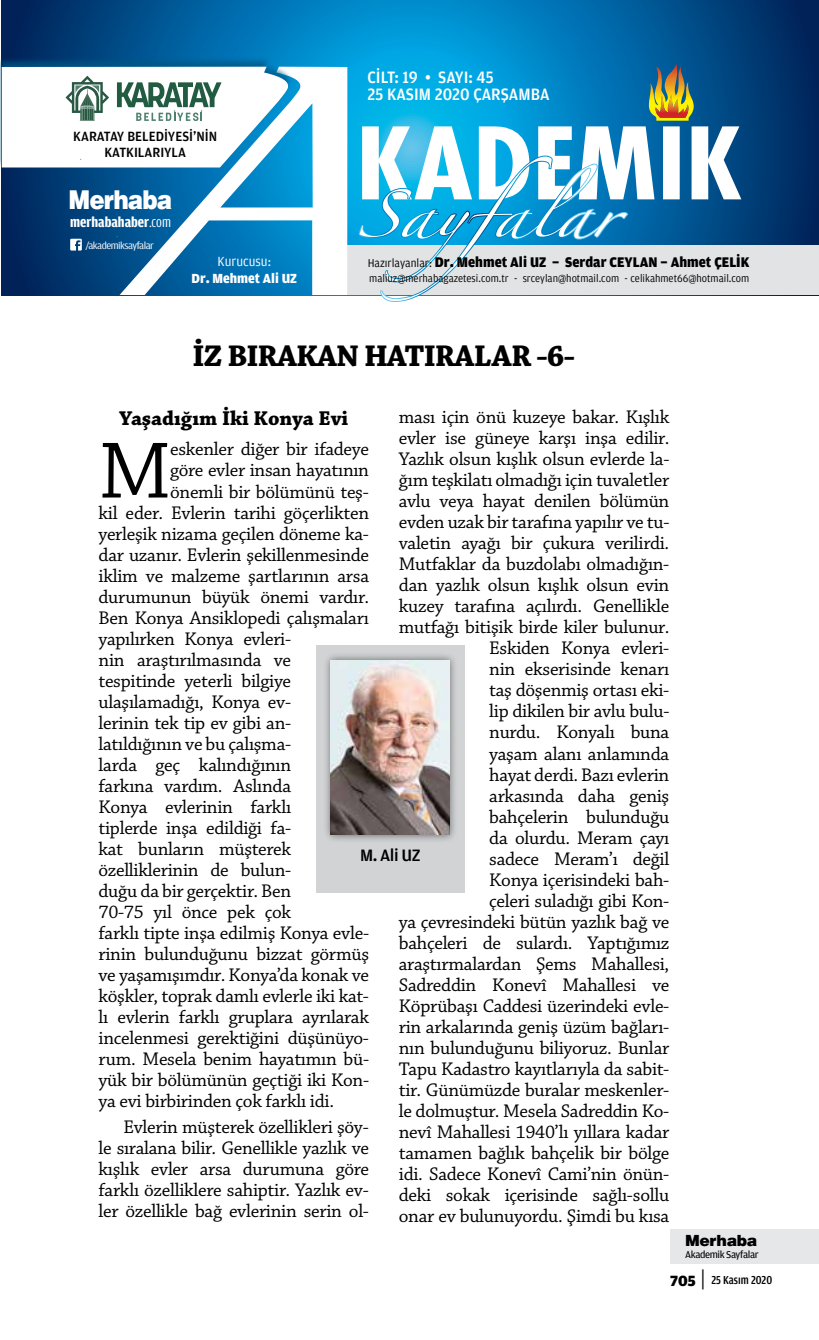
<style>
.page{position:relative;width:819px;height:1340px;background:#fff}
.page>*{position:absolute;margin:0;border:0;box-sizing:border-box;transform-origin:0 0}
.t1{font:83.83px "Chaparral Pro";color:#000}
.t2{font:42.7px "Zapfino";color:#fff;scale:1.2 1}
.t3{font:700 31.5px "Chaparral Pro";letter-spacing:-.025em;color:#000}
.t4{font:900 26.6px "Helvetica";letter-spacing:-.04em;color:#fff;scale:.87 1}
.t5{font:700 21px "Chaparral Pro";color:#000}
.t6{font:19.25px/21px "Chaparral Pro";letter-spacing:-.015em;color:#000;text-align:justify}
.t7{font:500 17.5px/17.5px "Toprak";color:#fff;scale:.93 1}
.t8{font:500 17.5px "Toprak";color:#000}
.t9{font:900 15.75px "Helvetica";letter-spacing:-.03em;color:#000}
.t10{font:700 15.05px "Toprak Comp";color:#fff;scale:1.2 1}
.t11{font:700 14.88px "Toprak";color:#000;scale:.95 1}
.t12{font:500 14.17px/16.3px "Toprak";color:#000;text-align:center;scale:.95 1}
.t13{font:700 14px "Toprak";color:#fff;scale:.95 1}
.t14{font:14px "Toprak";color:#fff;scale:.95 1}
.t15{font:500 12.25px "Toprak Cond";color:#000}
.t16{font:11.2px "Toprak";color:#000;scale:.95 1}
.t17{font:10.5px "Toprak Cond";letter-spacing:-.04em;color:#fff;scale:1.21 1}
.t18{font:10.5px "Toprak";letter-spacing:-.04em;color:#000}
.s1{font-weight:400}
.s2{font-weight:400;font-size:12.08px}
.s3{font-family:"Toprak";font-weight:700;font-size:15.75px}
.s4{font-family:"Toprak";font-weight:300;font-size:24.5px}
</style>
<div class="page">
<div style="left:670px;top:1229px;width:149px;height:35px;background:#e6e7e8"></div>
<div style="left:316px;top:645px;width:148px;height:247px;background:#d1d3d4"></div>
<div style="left:322px;top:652px;width:136px;height:191px;background:#000;opacity:.5"></div>
<img style="left:331px;top:660px;width:118px;height:174px">
<svg style="left:2px;top:0;width:817px;height:295px;background:#00538f"></svg>
<div style="left:316px;top:245px;width:503px;height:50px;background:#e2e3e4"></div>
<svg style="left:119px;top:66px;width:239px;height:230px"></svg>
<svg style="left:358px;top:63px;width:383px;height:239px"></svg>
<svg style="left:70px;top:239px;width:12px;height:11px"></svg>
<div style="left:0;top:56px;width:293px;height:112px;background:#005785;opacity:.75"></div>
<svg style="left:0;top:65px;width:297px;height:104px"></svg>
<p class="t12" style="left:73px;top:128px;width:153px">KARATAY BELEDİYESİ’NİN<br>KATKILARIYLA</p>
<h3 class="t4" style="left:68px;top:183px;width:121px">Merhaba</h3>
<p class="t10" style="left:70px;top:213px;width:86px">merhabahaber<span class="s1">.com</span></p>
<p class="t17" style="left:85px;top:239px;width:58px">/akademiksayfalar</p>
<p class="t14" style="left:217px;top:253px;width:58px">Kurucusu:</p>
<p class="t13" style="left:191px;top:271px;width:112px">Dr. Mehmet Ali UZ</p>
<p class="t7" style="left:367px;top:68px;width:197px">CİLT: 19 • SAYI: 45<br>25 KASIM 2020 ÇARŞAMBA</p>
<h2 class="t2" style="left:356px;top:196px;width:234px">Sayfalar</h2>
<p class="t11" style="left:368px;top:254px;width:403px"><span class="s2">Hazırlayanlar:</span> Dr. Mehmet Ali UZ - Serdar CEYLAN - Ahmet ÇELİK</p>
<p class="t16" style="left:369px;top:272px;width:401px">maliuz@merhabagazetesi.com.tr - srceylan@hotmail.com - celikahmet66@hotmail.com</p>
<h3 class="t3" style="left:193px;top:337px;width:384px">İZ BIRAKAN HATIRALAR -6-</h3>
<p class="t5" style="left:119px;top:405px;width:230px">Yaşadığım İki Konya Evi</p>
<h1 class="t1" style="left:98px;top:424px;width:74px">M</h1>
<p class="t6" style="left:170px;top:439px;width:200px">eskenler diğer bir ifadeye</p>
<p class="t6" style="left:399px;top:407px;width:272px;text-align:right">ması için önü kuzeye bakar. Kışlık evler ise güneye karşı inşa edilir.<br>Yazlık olsun kışlık olsun evlerde la&shy;ğım teşkilatı olmadığı için tuvaletler avlu veya hayat denilen bölümün evden uzak bir tarafına yapılır ve tu&shy;valetin ayağı bir çukura verilirdi.<br>Mutfaklar da buzdolabı olmadığın&shy;dan yazlık olsun kışlık olsun evin kuzey tarafına açılırdı. Genellikle mutfağı bitişik birde kiler bulunur.<br>Eskiden Konya evleri-<br>nin ekserisinde kenarı<br>taş döşenmiş ortası eki-<br>lip dikilen bir avlu bulu-<br>nurdu. Konyalı buna<br>yaşam alanı anlamında<br>hayat derdi. Bazı evlerin<br>arkasında daha geniş<br>bahçelerin bulunduğu<br>da olurdu. Meram çayı<br>sadece Meram’ı değil<br>Konya içerisindeki bah-<br>çeleri suladığı gibi Kon-<br>ya çevresindeki bütün yazlık bağ ve bahçeleri de sulardı. Yaptığımız araştırmalardan Şems Mahallesi,<br>Sadreddin Konevî Mahallesi ve<br>Köprübaşı Caddesi üzerindeki evle&shy;rin arkalarında geniş üzüm bağları&shy;nın bulunduğunu biliyoruz. Bunlar<br>Tapu Kadastro kayıtlarıyla da sabit&shy;tir. Günümüzde buralar meskenler&shy;le dolmuştur. Mesela Sadreddin Ko&shy;nevî Mahallesi 1940’lı yıllara kadar tamamen bağlık bahçelik bir bölge idi. Sadece Konevî Cami’nin önün&shy;deki sokak içerisinde sağlı-sollu onar ev bulunuyordu. Şimdi bu kısa</p>
<p class="t6" style="left:170px;top:460px;width:200px">göre evler insan hayatının</p>
<p class="t6" style="left:170px;top:481px;width:200px">önemli bir bölümünü teş-</p>
<p class="t6" style="left:98px;top:502px;width:272px">kil eder. Evlerin tarihi göçerlikten</p>
<p class="t6" style="left:98px;top:523px;width:272px">yerleşik nizama geçilen döneme ka-</p>
<p class="t6" style="left:98px;top:544px;width:272px">dar uzanır. Evlerin şekillenmesinde</p>
<p class="t6" style="left:98px;top:565px;width:272px">iklim ve malzeme şartlarının arsa</p>
<p class="t6" style="left:98px;top:586px;width:272px">durumunun büyük önemi vardır.</p>
<p class="t6" style="left:98px;top:607px;width:272px">Ben Konya Ansiklopedi çalışmaları</p>
<p class="t6" style="left:98px;top:628px;width:194px">yapılırken Konya evleri-</p>
<p class="t6" style="left:98px;top:649px;width:194px">nin araştırılmasında ve</p>
<p class="t6" style="left:98px;top:670px;width:194px">tespitinde yeterli bilgiye</p>
<p class="t6" style="left:98px;top:691px;width:194px">ulaşılamadığı, Konya ev-</p>
<p class="t6" style="left:98px;top:712px;width:194px">lerinin tek tip ev gibi an-</p>
<p class="t6" style="left:98px;top:733px;width:194px">latıldığının ve bu çalışma-</p>
<p class="t6" style="left:98px;top:754px;width:194px">larda geç kalındığının</p>
<p class="t6" style="left:98px;top:775px;width:194px">farkına vardım. Aslında</p>
<p class="t6" style="left:98px;top:796px;width:194px">Konya evlerinin farklı</p>
<p class="t6" style="left:98px;top:817px;width:194px">tiplerde inşa edildiği fa-</p>
<p class="t6" style="left:98px;top:838px;width:194px">kat bunların müşterek</p>
<p class="t6" style="left:98px;top:859px;width:194px">özelliklerinin de bulun-</p>
<p class="t6" style="left:98px;top:880px;width:194px">duğu da bir gerçektir. Ben</p>
<p class="t6" style="left:98px;top:901px;width:194px">70-75 yıl önce pek çok</p>
<p class="t6" style="left:98px;top:922px;width:272px">farklı tipte inşa edilmiş Konya evle-</p>
<p class="t6" style="left:98px;top:943px;width:272px">rinin bulunduğunu bizzat görmüş</p>
<p class="t6" style="left:98px;top:964px;width:272px">ve yaşamışımdır. Konya’da konak ve</p>
<p class="t6" style="left:98px;top:985px;width:272px">köşkler, toprak damlı evlerle iki kat-</p>
<p class="t6" style="left:98px;top:1006px;width:272px">lı evlerin farklı gruplara ayrılarak</p>
<p class="t6" style="left:98px;top:1027px;width:272px">incelenmesi gerektiğini düşünüyo-</p>
<p class="t6" style="left:98px;top:1048px;width:272px">rum. Mesela benim hayatımın bü-</p>
<p class="t6" style="left:98px;top:1069px;width:272px">yük bir bölümünün geçtiği iki Kon-</p>
<p class="t6" style="left:98px;top:1091px;width:237px">ya evi birbirinden çok farklı idi.</p>
<p class="t6" style="left:98px;top:1116px;width:272px;text-indent:25px">Evlerin müşterek özellikleri şöy&shy;le sıralana bilir. Genellikle yazlık ve kışlık evler arsa durumuna göre farklı özelliklere sahiptir. Yazlık ev&shy;ler özellikle bağ evlerinin serin ol-</p>
<p class="t8" style="left:360px;top:845px;width:62px">M. Ali UZ</p>
<p class="t9" style="left:685px;top:1230px;width:73px">Merhaba</p>
<p class="t18" style="left:685px;top:1248px;width:75px">Akademik Sayfalar</p>
<p class="t15" style="left:670px;top:1273px;width:104px"><span class="s3">705</span> <span class="s4">|</span> 25 Kasım 2020</p>
</div>
